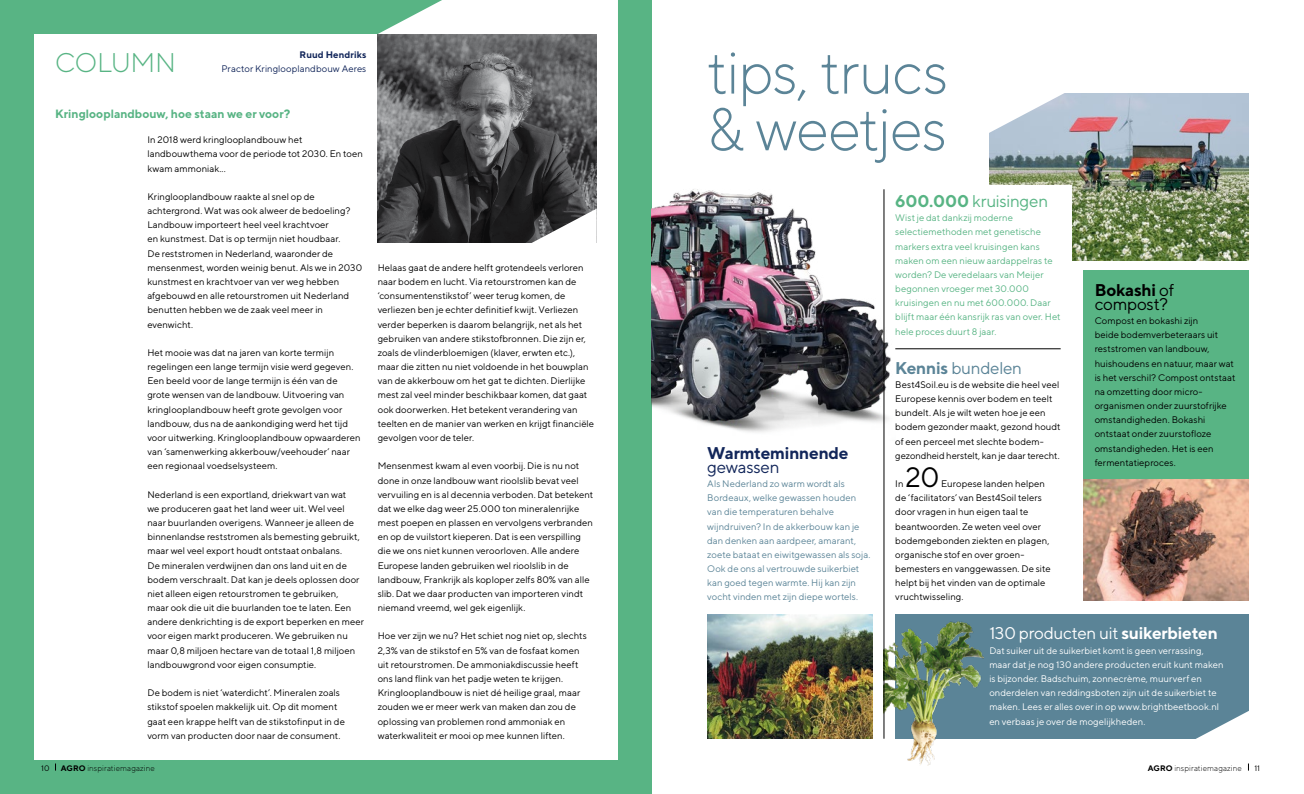
<style>
.page{position:relative;width:1304px;height:794px;background:#fff}
.page>*{position:absolute;margin:0;border:0;box-sizing:border-box;transform-origin:0 0}
.t1{font:300 60px/56.7px "TT Norms";letter-spacing:-.025em;color:#5b8497}
.t2{font:28px "TT Norms";color:#000}
.t3{font:300 27px "TT Norms";letter-spacing:-.015em;color:#58b484}
.t4{font:17px "TT Norms";letter-spacing:-.02em;color:#fff}
.t5{font:17px/14.2px "TT Norms";letter-spacing:-.02em;color:#000}
.t6{font:17px "TT Norms";letter-spacing:-.02em;color:#58b484}
.t7{font:700 17px "TT Norms";letter-spacing:-.015em;color:#12265a}
.t8{font:17px "TT Norms";letter-spacing:-.02em;color:#5b8497}
.t9{font:17px "TT Norms";letter-spacing:-.015em;color:#12265a}
.t10{font:700 12px "TT Norms";color:#58b484}
.t11{font:9.5px/14.2px "TT Norms";letter-spacing:.005em;color:#000}
.t12{font:9.5px/14.2px "TT Norms";letter-spacing:.005em;color:#5b8497}
.t13{font:9.5px/14.2px "TT Norms";letter-spacing:.005em;color:#fff}
.t14{font:9.5px/14.2px "TT Norms";letter-spacing:.005em;color:#58b484}
.t15{font:9.5px "TT Norms";letter-spacing:.005em;color:#12265a}
.t16{font:700 9.5px "TT Norms";letter-spacing:.01em;color:#12265a}
.t17{font:300 8px "TT Norms";letter-spacing:.01em;color:#000}
.t18{font:8px "TT Norms";color:#000}
.s1{font-weight:700}
</style>
<div class="page">
<div style="left:0;top:0;width:652px;height:794px;background:#58b484"></div>
<div style="left:34px;top:34px;width:584px;height:726px;background:#fff"></div>
<div style="left:895px;top:614px;width:354px;height:124px;background:#5b8497"></div>
<img style="left:884px;top:621px;width:100px;height:145px">
<img style="left:378px;top:34px;width:219px;height:208px">
<svg style="left:527px;top:209px;width:70px;height:34px"></svg>
<svg style="left:378px;top:0;width:240px;height:34px;background:#e8f4ee"></svg>
<img style="left:989px;top:94px;width:260px;height:166px">
<div style="left:895px;top:186px;width:177px;height:138px;background:#fff"></div>
<img style="left:652px;top:189px;width:239px;height:252px">
<img style="left:707px;top:614px;width:166px;height:124px">
<div style="left:1083px;top:271px;width:166px;height:209px;background:#58b484"></div>
<img style="left:1083px;top:480px;width:166px;height:120px">
<svg style="left:989px;top:93px;width:121px;height:49px"></svg>
<hr style="left:895px;top:348px;width:166px;height:1px;background:#000">
<hr style="left:884px;top:189px;width:1px;height:549px;background:#000">
<svg style="left:1156px;top:711px;width:93px;height:59px"></svg>
<h3 class="t3" style="left:55px;top:46px;width:122px">COLUMN</h3>
<p class="t16" style="left:300px;top:49px;width:68px">Ruud Hendriks</p>
<p class="t15" style="left:221px;top:63px;width:146px">Practor Kringlooplandbouw Aeres</p>
<p class="t10" style="left:55px;top:107px;width:237px">Kringlooplandbouw, hoe staan we er voor?</p>
<p class="t11" style="left:147px;top:133px;width:217px">In 2018 werd kringlooplandbouw het landbouwthema voor de periode tot 2030. En toen kwam ammoniak...</p>
<p class="t11" style="left:147px;top:189px;width:216px">Kringlooplandbouw raakte al snel op de achtergrond. Wat was ook alweer de bedoeling?<br>Landbouw importeert heel veel krachtvoer<br>en kunstmest. Dat is op termijn niet houdbaar.<br>De reststromen in Nederland, waaronder de mensenmest, worden weinig benut. Als we in 2030 kunstmest en krachtvoer van ver weg hebben afgebouwd en alle retourstromen uit Nederland benutten hebben we de zaak veel meer in evenwicht.</p>
<p class="t11" style="left:147px;top:345px;width:215px">Het mooie was dat na jaren van korte termijn regelingen een lange termijn visie werd gegeven.<br>Een beeld voor de lange termijn is één van de grote wensen van de landbouw. Uitvoering van kringlooplandbouw heeft grote gevolgen voor landbouw, dus na de aankondiging werd het tijd voor uitwerking. Kringlooplandbouw opwaarderen van ‘samenwerking akkerbouw/veehouder’ naar een regionaal voedselsysteem.</p>
<p class="t11" style="left:147px;top:487px;width:218px">Nederland is een exportland, driekwart van wat<br>we produceren gaat het land weer uit. Wel veel naar buurlanden overigens. Wanneer je alleen de binnenlandse reststromen als bemesting gebruikt, maar wel veel export houdt ontstaat onbalans.<br>De mineralen verdwijnen dan ons land uit en de bodem verschraalt. Dat kan je deels oplossen door niet alleen eigen retourstromen te gebruiken,<br>maar ook die uit die buurlanden toe te laten. Een andere denkrichting is de export beperken en meer voor eigen markt produceren. We gebruiken nu maar 0,8 miljoen hectare van de totaal 1,8 miljoen landbouwgrond voor eigen consumptie.</p>
<p class="t11" style="left:147px;top:685px;width:199px">De bodem is niet ‘waterdicht’. Mineralen zoals stikstof spoelen makkelijk uit. Op dit moment gaat een krappe helft van de stikstofinput in de vorm van producten door naar de consument.</p>
<p class="t11" style="left:378px;top:260px;width:218px">Helaas gaat de andere helft grotendeels verloren naar bodem en lucht. Via retourstromen kan de ‘consumentenstikstof’ weer terug komen, de verliezen ben je echter definitief kwijt. Verliezen verder beperken is daarom belangrijk, net als het gebruiken van andere stikstofbronnen. Die zijn er, zoals de vlinderbloemigen (klaver, erwten etc.), maar die zitten nu niet voldoende in het bouwplan van de akkerbouw om het gat te dichten. Dierlijke mest zal veel minder beschikbaar komen, dat gaat ook doorwerken. Het betekent verandering van teelten en de manier van werken en krijgt financiële gevolgen voor de teler.</p>
<p class="t11" style="left:378px;top:459px;width:217px">Mensenmest kwam al even voorbij. Die is nu not done in onze landbouw want rioolslib bevat veel vervuiling en is al decennia verboden. Dat betekent dat we elke dag weer 25.000 ton mineralenrijke mest poepen en plassen en vervolgens verbranden en op de vuilstort kieperen. Dat is een verspilling die we ons niet kunnen veroorloven. Alle andere Europese landen gebruiken wel rioolslib in de landbouw, Frankrijk als koploper zelfs 80% van alle slib. Dat we daar producten van importeren vindt niemand vreemd, wel gek eigenlijk.</p>
<p class="t11" style="left:378px;top:629px;width:211px">Hoe ver zijn we nu? Het schiet nog niet op, slechts 2,3% van de stikstof en 5% van de fosfaat komen uit retourstromen. De ammoniakdiscussie heeft ons land flink van het padje weten te krijgen.<br>Kringlooplandbouw is niet dé heilige graal, maar zouden we er meer werk van maken dan zou de oplossing van problemen rond ammoniak en waterkwaliteit er mooi op mee kunnen liften.</p>
<h1 class="t1" style="left:707px;top:43px;width:243px">tips, trucs &amp; weetjes</h1>
<h3 class="t7" style="left:707px;top:442px;width:143px">Warmteminnende</h3>
<h3 class="t9" style="left:707px;top:456px;width:74px">gewassen</h3>
<p class="t12" style="left:707px;top:476px;width:165px">Als Nederland zo warm wordt als Bordeaux, welke gewassen houden van die temperaturen behalve wijndruiven? In de akkerbouw kan je dan denken aan aardpeer, amarant, zoete bataat en eiwitgewassen als soja.<br>Ook de ons al vertrouwde suikerbiet kan goed tegen warmte. Hij kan zijn vocht vinden met zijn diepe wortels.</p>
<h3 class="t6" style="left:895px;top:191px;width:154px"><span class="s1">600.000</span> kruisingen</h3>
<p class="t14" style="left:895px;top:210px;width:167px">Wist je dat dankzij moderne selectiemethoden met genetische markers extra veel kruisingen kans maken om een nieuw aardappelras te worden? De veredelaars van Meijer begonnen vroeger met 30.000 kruisingen en nu met 600.000. Daar blijft maar één kansrijk ras van over. Het hele proces duurt 8 jaar.</p>
<h3 class="t8" style="left:895px;top:357px;width:128px"><span class="s1">Kennis</span> bundelen</h3>
<p class="t11" style="left:895px;top:377px;width:167px">Best4Soil.eu is de website die heel veel Europese kennis over bodem en teelt bundelt. Als je wilt weten hoe je een bodem gezonder maakt, gezond houdt of een perceel met slechte bodem&shy;gezondheid herstelt, kan je daar terecht.</p>
<p class="t11" style="left:895px;top:476px;width:10px">In</p>
<h2 class="t2" style="left:905px;top:460px;width:36px">20</h2>
<p class="t11" style="left:895px;top:476px;width:157px;text-indent:46px">Europese landen helpen de ‘facilitators’ van Best4Soil telers door vragen in hun eigen taal te beantwoorden. Ze weten veel over bodemgebonden ziekten en plagen, organische stof en over groen&shy;bemesters en vanggewassen. De site helpt bij het vinden van de optimale vruchtwisseling.</p>
<h3 class="t5" style="left:1095px;top:282px;width:81px"><span class="s1">Bokashi</span> of compost?</h3>
<p class="t11" style="left:1095px;top:313px;width:142px">Compost en bokashi zijn<br>beide bodemverbeteraars uit reststromen van landbouw, huishoudens en natuur, maar wat is het verschil? Compost ontstaat na omzetting door micro&shy;organismen onder zuurstofrijke omstandigheden. Bokashi ontstaat onder zuurstofloze omstandigheden. Het is een fermentatieproces.</p>
<h3 class="t4" style="left:989px;top:623px;width:230px">130 producten uit <span class="s1">suikerbieten</span></h3>
<p class="t13" style="left:989px;top:643px;width:236px">Dat suiker uit de suikerbiet komt is geen verrassing, maar dat je nog 130 andere producten eruit kunt maken is bijzonder. Badschuim, zonnecrème, muurverf en onderdelen van reddingsboten zijn uit de suikerbiet te maken. Lees er alles over in op www.brightbeetbook.nl en verbaas je over de mogelijkheden.</p>
<p class="t18" style="left:41px;top:763px;width:10px">10</p>
<p class="t17" style="left:61px;top:763px;width:96px"><span class="s1">AGRO</span> inspiratiemagazine</p>
<p class="t17" style="left:1148px;top:763px;width:96px"><span class="s1">AGRO</span> inspiratiemagazine</p>
<p class="t18" style="left:1254px;top:763px;width:7px">11</p>
</div>
